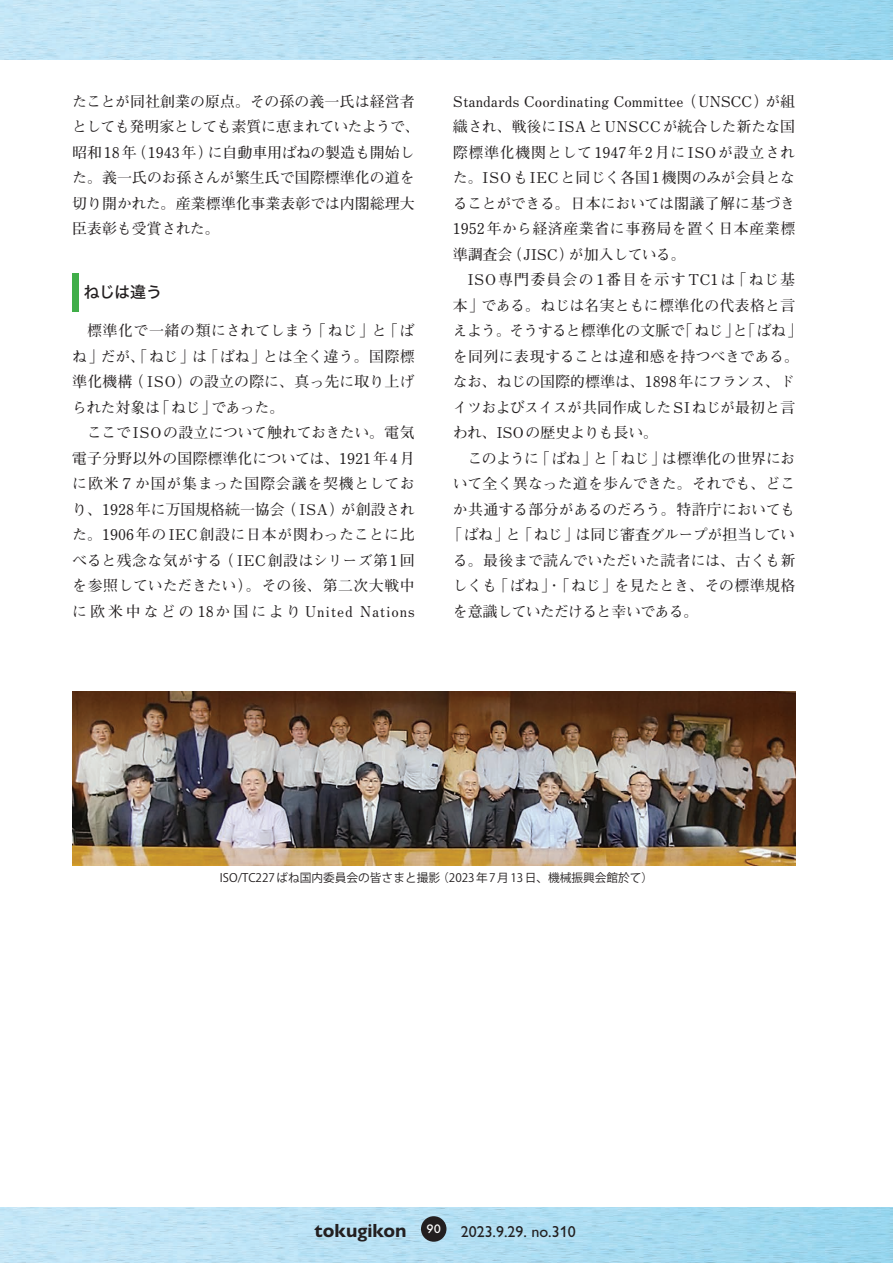
<style>
.page{position:relative;width:893px;height:1263px;background:#fff}
.page>*{position:absolute;margin:0;border:0;box-sizing:border-box;transform-origin:0 0}
.t1{font:500 15.9px "Gill Sans Nova";color:#231f20}
.t2{font:15.9px "Hiragino Sans W5";letter-spacing:-.025em;color:#231f20}
.t3{font:700 14.85px/25.5px "Futo Min A101 Pro";letter-spacing:.005em;color:#231f20}
.t4{font:700 14.85px "Futo Min A101 Pro";letter-spacing:-.025em;color:#231f20}
.t5{font:700 14.85px "Futo Min A101 Pro";letter-spacing:-.05em;color:#231f20}
.t6{font:700 14.85px "Futo Min A101 Pro";letter-spacing:.055em;color:#231f20}
.t7{font:700 14.85px "Futo Min A101 Pro";letter-spacing:.04em;color:#231f20}
.t8{font:700 14.85px "Futo Min A101 Pro";letter-spacing:.085em;color:#231f20}
.t9{font:700 14.85px "Futo Min A101 Pro";letter-spacing:-.02em;color:#231f20}
.t10{font:700 14.85px "Futo Min A101 Pro";letter-spacing:.03em;color:#231f20}
.t11{font:11.7px "Koz Go Pro";color:#231f20}
.s1{font-weight:700;font-size:19.2px}
</style>
<div class="page">
<img style="left:0;top:1208px;width:893px;height:55px">
<div style="left:421px;top:1216px;width:25px;height:26px;background:#231f20;border-radius:50%"></div>
<div style="left:72px;top:273px;width:7px;height:38px;background:#40ae49"></div>
<img style="left:72px;top:691px;width:723px;height:174px">
<p class="t3" style="left:72px;top:86px;width:349px">たことが同社創業の原点。その孫の義一氏は経営者としても発明家としても素質に恵まれていたようで、昭和18年（1943年）に自動車用ばねの製造も開始した。義一氏のお孫さんが繁生氏で国際標準化の道を切り開かれた。産業標準化事業表彰では内閣総理大臣表彰も受賞された。</p>
<p class="t2" style="left:84px;top:278px;width:80px">ねじは違う</p>
<p class="t3" style="left:72px;top:316px;width:344px">　標準化で一緒の類にされてしまう「ねじ」と「ばね」だが、「ねじ」は「ばね」とは全く違う。国際標準化機構（ ISO）の設立の際に、真っ先に取り上げられた対象は「ねじ」であった。<br>　ここでISOの設立について触れておきたい。電気電子分野以外の国際標準化については、1921年4月に欧米７か国が集まった国際会議を契機としており、1928年に万国規格統一協会（ ISA）が創設された。1906年のIEC創設に日本が関わったことに比べると残念な気がする（ IEC創設はシリーズ第1回を参照していただきたい）。その後、第二次大戦中に欧米中などの 18か国により United Nations</p>
<p class="t3" style="left:453px;top:87px;width:344px">Standards Coordinating Committee （ UNSCC）が組</p>
<p class="t3" style="left:453px;top:112px;width:344px">織され、戦後にISAとUNSCCが統合した新たな国</p>
<p class="t6" style="left:453px;top:140px;width:344px">際標準化機関として1947年2月にISOが設立され</p>
<p class="t3" style="left:453px;top:163px;width:344px">た。ISOもIECと同じく各国1機関のみが会員とな</p>
<p class="t4" style="left:453px;top:191px;width:344px">ることができる。日本においては閣議了解に基づき</p>
<p class="t7" style="left:453px;top:217px;width:344px">1952年から経済産業省に事務局を置く日本産業標</p>
<p class="t3" style="left:453px;top:240px;width:234px">準調査会（JISC）が加入している。</p>
<p class="t8" style="left:453px;top:268px;width:344px">　ISO専門委員会の1番目を示すTC1は「ねじ基</p>
<p class="t3" style="left:453px;top:291px;width:344px">本」である。ねじは名実ともに標準化の代表格と言</p>
<p class="t5" style="left:453px;top:319px;width:351px">えよう。そうすると標準化の文脈で「ねじ」と「ばね」</p>
<p class="t10" style="left:453px;top:345px;width:348px">を同列に表現することは違和感を持つべきである。</p>
<p class="t3" style="left:453px;top:367px;width:344px">なお、ねじの国際的標準は、1898年にフランス、ド</p>
<p class="t3" style="left:453px;top:393px;width:344px">イツおよびスイスが共同作成したSIねじが最初と言</p>
<p class="t3" style="left:453px;top:418px;width:207px">われ、ISOの歴史よりも長い。</p>
<p class="t4" style="left:453px;top:447px;width:344px">　このように「ばね」と「ねじ」は標準化の世界にお</p>
<p class="t3" style="left:453px;top:469px;width:344px">いて全く異なった道を歩んできた。それでも、どこ</p>
<p class="t4" style="left:453px;top:498px;width:344px">か共通する部分があるのだろう。特許庁においても</p>
<p class="t3" style="left:447px;top:520px;width:349px">「ばね」と「ねじ」は同じ審査グループが担当してい</p>
<p class="t3" style="left:453px;top:546px;width:344px">る。最後まで読んでいただいた読者には、古くも新</p>
<p class="t9" style="left:453px;top:574px;width:344px">しくも「ばね」・「ねじ」を見たとき、その標準規格</p>
<p class="t5" style="left:453px;top:600px;width:247px">を意識していただけると幸いである。</p>
<p class="t11" style="left:220px;top:870px;width:435px">ISO/TC227ばね国内委員会の皆さまと撮影（2023年 7月 13日、機械振興会館於て）</p>
<p class="t1" style="left:315px;top:1221px;width:263px"><span class="s1">tokugikon</span> <sup>90</sup> 2023.9.29. no.310</p>
</div>
